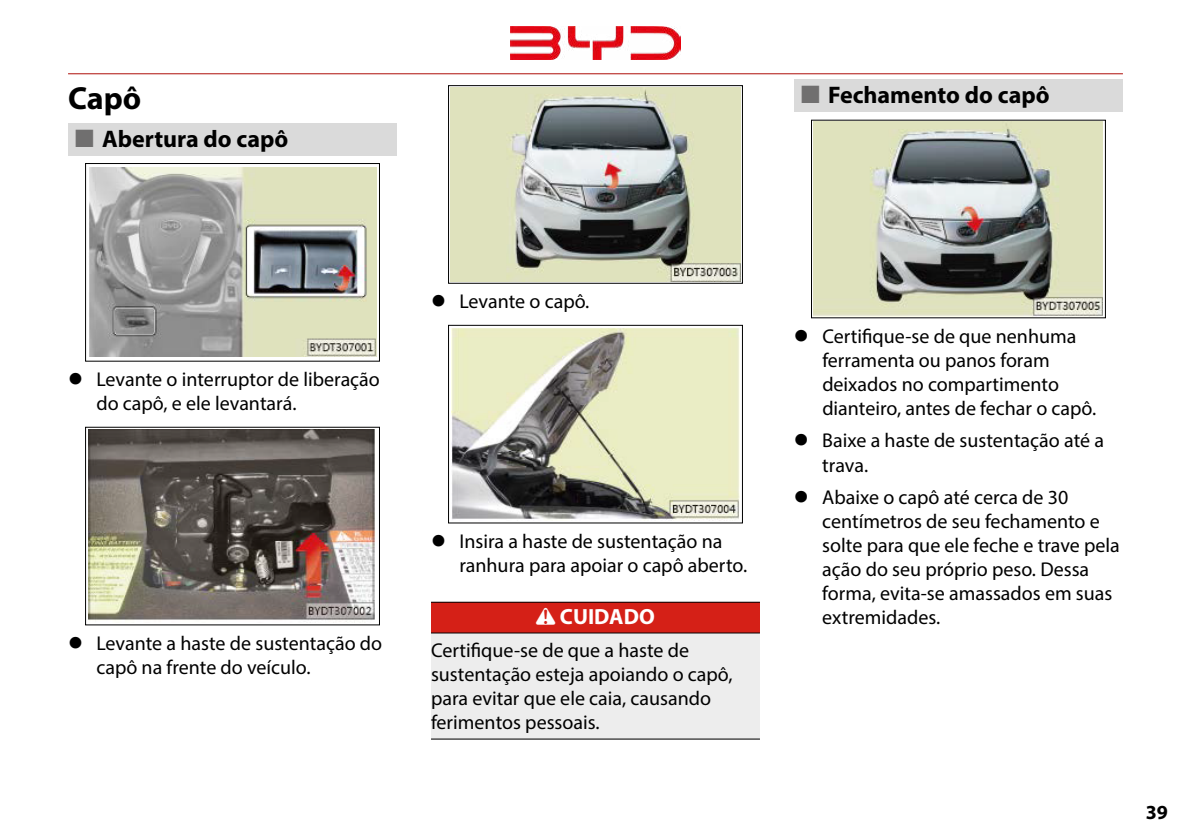
<style>
.page{position:relative;width:1191px;height:840px;background:#fff}
.page>*{position:absolute;margin:0;border:0;box-sizing:border-box;transform-origin:0 0}
.t1{font:700 32px "Myriad Pro";color:#000}
.t2{font:700 24px "Myriad Pro";color:#000}
.t3{font:700 22px "Myriad Pro";color:#fff}
.t4{font:20px/24px "Myriad Pro";color:#000}
.t5{font:700 20px "Myriad Pro";color:#000}
.s1{font-family:"HONDA Hazard";font-weight:400}
</style>
<div class="page">
<hr style="left:68px;top:73px;width:1055px;height:1px;background:#ae0f0a">
<img style="left:510px;top:26px;width:170px;height:33px">
<div style="left:68px;top:123px;width:329px;height:32px;background:#dadada"></div>
<img style="left:89px;top:168px;width:288px;height:188px">
<div style="left:85px;top:163px;width:295px;height:198px;border:1px solid #000"></div>
<img style="left:88px;top:429px;width:288px;height:193px">
<div style="left:85px;top:426px;width:295px;height:199px;border:1px solid #000"></div>
<div style="left:431px;top:601px;width:329px;height:31px;background:#d52017"></div>
<hr style="left:431px;top:601px;width:329px;height:1px;background:#000">
<hr style="left:431px;top:632px;width:329px;height:1px;background:#000">
<div style="left:431px;top:633px;width:329px;height:105px;background:#ededed"></div>
<hr style="left:431px;top:738px;width:329px;height:1px;background:#000">
<img style="left:451px;top:88px;width:289px;height:193px">
<div style="left:448px;top:85px;width:295px;height:198px;border:1px solid #000"></div>
<img style="left:451px;top:328px;width:289px;height:192px">
<div style="left:448px;top:324px;width:295px;height:199px;border:1px solid #000"></div>
<div style="left:794px;top:79px;width:329px;height:33px;background:#dadada"></div>
<img style="left:814px;top:122px;width:289px;height:194px">
<div style="left:811px;top:120px;width:295px;height:198px;border:1px solid #000"></div>
<h1 class="t1" style="left:68px;top:77px;width:75px">Capô</h1>
<p class="t2" style="left:102px;top:123px;width:188px">Abertura do capô</p>
<p class="t4" style="left:96px;top:367px;width:285px">Levante o interruptor de liberação do capô, e ele levantará.</p>
<p class="t4" style="left:96px;top:630px;width:287px">Levante a haste de sustentação do capô na frente do veículo.</p>
<p class="t4" style="left:459px;top:289px;width:131px">Levante o capô.</p>
<p class="t4" style="left:459px;top:528px;width:289px">Insira a haste de sustentação na ranhura para apoiar o capô aberto.</p>
<p class="t3" style="left:536px;top:602px;width:120px"><span class="s1">2</span> CUIDADO</p>
<p class="t4" style="left:431px;top:637px;width:303px">Certifique-se de que a haste de sustentação esteja apoiando o capô, para evitar que ele caia, causando ferimentos pessoais.</p>
<p class="t2" style="left:828px;top:79px;width:223px">Fechamento do capô</p>
<p class="t4" style="left:822px;top:323px;width:275px">Certifique-se de que nenhuma ferramenta ou panos foram deixados no compartimento dianteiro, antes de fechar o capô.</p>
<p class="t4" style="left:822px;top:428px;width:283px">Baixe a haste de sustentação até a trava.</p>
<p class="t4" style="left:822px;top:484px;width:299px">Abaixe o capô até cerca de 30 centímetros de seu fechamento e solte para que ele feche e trave pela ação do seu próprio peso. Dessa forma, evita-se amassados em suas extremidades.</p>
<p class="t5" style="left:1145px;top:798px;width:24px">39</p>
</div>
